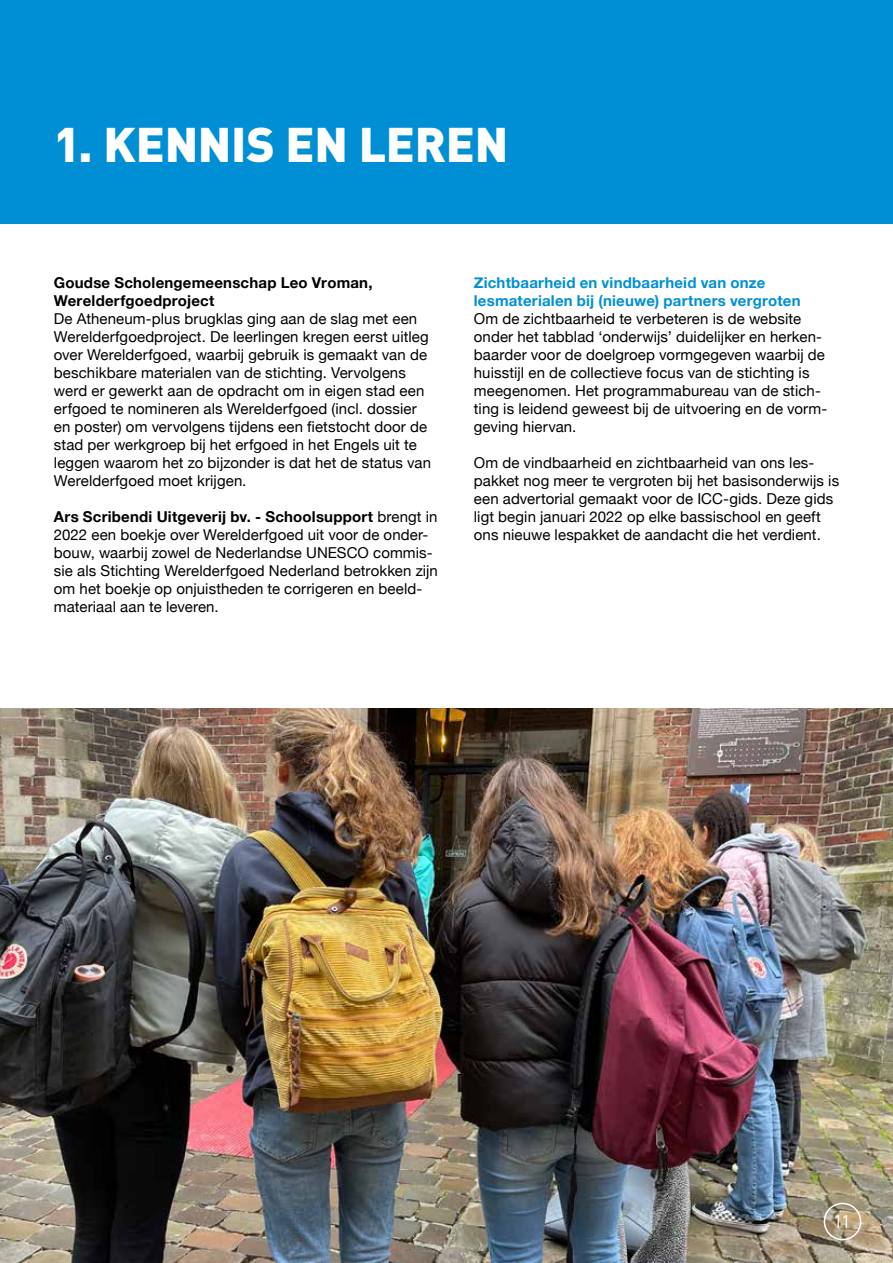
<style>
.page{position:relative;width:893px;height:1263px;background:#fff}
.page>*{position:absolute;margin:0;border:0;box-sizing:border-box;transform-origin:0 0}
.t1{font:900 48px "DIN";letter-spacing:-.005em;color:#fff}
.t2{font:18px "DIN";color:#fff}
.t3{font:15px/18px "Helvetica Neue";letter-spacing:.005em;color:#000}
.t4{font:700 15px/18px "Helvetica Neue";letter-spacing:.015em;color:#008fd5}
.t5{font:700 15px/18px "Helvetica Neue";letter-spacing:.015em;color:#000}
.s1{font-weight:700}
</style>
<div class="page">
<div style="left:0;top:0;width:893px;height:224px;background:#008fd5"></div>
<img style="left:0;top:709px;width:893px;height:554px">
<div style="left:824px;top:1203px;width:37px;height:37px;border:2px solid #fff;border-radius:50%"></div>
<h1 class="t1" style="left:54px;top:113px;width:456px">1. KENNIS EN LEREN</h1>
<p class="t5" style="left:54px;top:274px;width:320px">Goudse Scholengemeenschap Leo Vroman,<br>Werelderfgoedproject</p>
<p class="t3" style="left:54px;top:311px;width:379px">De Atheneum-plus brugklas ging aan de slag met een Werelderfgoedproject. De leerlingen kregen eerst uitleg over Werelderfgoed, waarbij gebruik is gemaakt van de beschikbare materialen van de stichting. Vervolgens werd er gewerkt aan de opdracht om in eigen stad een erfgoed te nomineren als Werelderfgoed (incl. dossier en poster) om vervolgens tijdens een fietstocht door de stad per werkgroep bij het erfgoed in het Engels uit te leggen waarom het zo bijzonder is dat het de status van Werelderfgoed moet krijgen.</p>
<p class="t3" style="left:54px;top:509px;width:386px"><span class="s1">Ars Scribendi Uitgeverij bv. - Schoolsupport</span> brengt in 2022 een boekje over Werelderfgoed uit voor de onder&shy;bouw, waarbij zowel de Nederlandse UNESCO commis&shy;sie als Stichting Werelderfgoed Nederland betrokken zijn om het boekje op onjuistheden te corrigeren en beeld&shy;materiaal aan te leveren.</p>
<p class="t4" style="left:474px;top:274px;width:328px">Zichtbaarheid en vindbaarheid van onze lesmaterialen bij (nieuwe) partners vergroten</p>
<p class="t3" style="left:474px;top:311px;width:355px">Om de zichtbaarheid te verbeteren is de website onder het tabblad ‘onderwijs’ duidelijker en herken&shy;baarder voor de doelgroep vormgegeven waarbij de huisstijl en de collectieve focus van de stichting is meegenomen. Het programmabureau van de stich&shy;ting is leidend geweest bij de uitvoering en de vorm&shy;geving hiervan.</p>
<p class="t3" style="left:474px;top:455px;width:367px">Om de vindbaarheid en zichtbaarheid van ons les&shy;pakket nog meer te vergroten bij het basisonderwijs is een advertorial gemaakt voor de ICC-gids. Deze gids ligt begin januari 2022 op elke bassischool en geeft ons nieuwe lespakket de aandacht die het verdient.</p>
<p class="t2" style="left:833px;top:1210px;width:19px">11</p>
</div>
